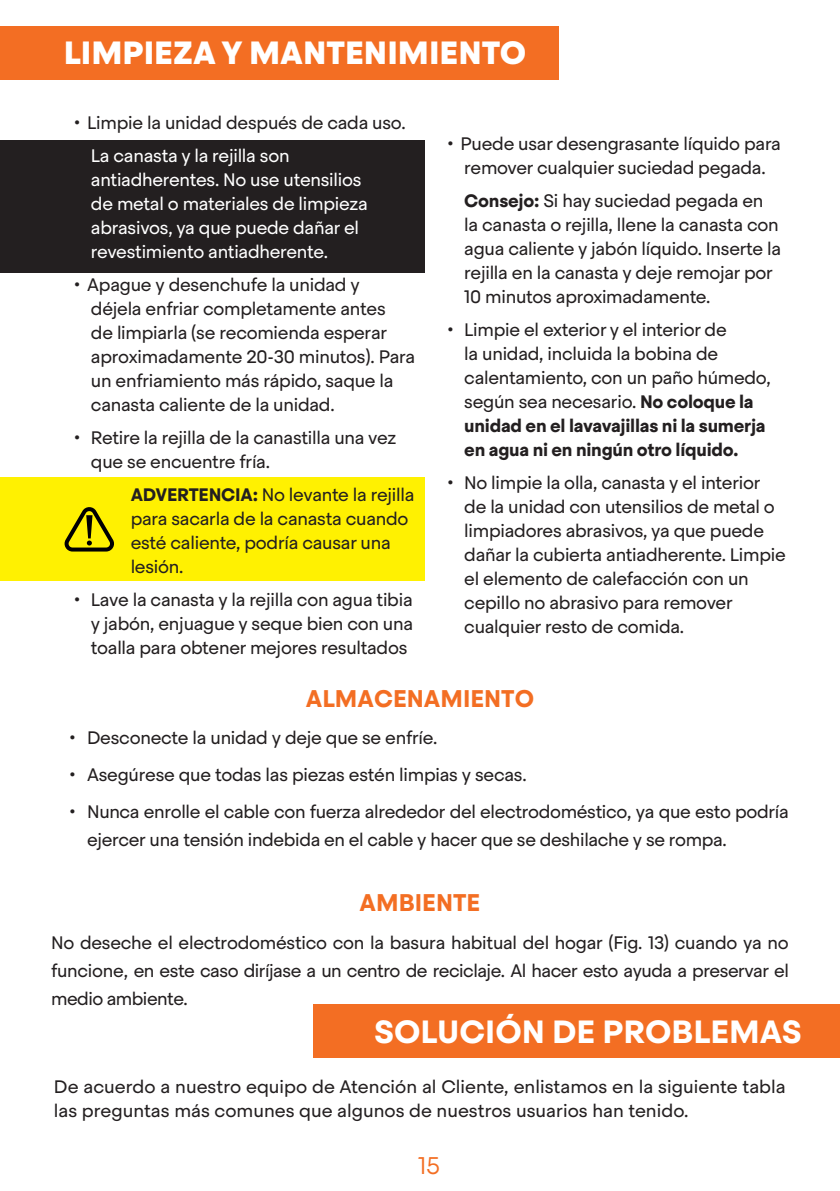
<style>
.page{position:relative;width:840px;height:1191px;background:#fff}
.page>*{position:absolute;margin:0;border:0;box-sizing:border-box;transform-origin:0 0}
.BoldNumbers{font:900 32px "Steradian";color:#fff}
.BoldNumbers-2{font:700 32px "Steradian";color:#fff}
.Numbers{font:700 24px "Steradian";color:#f36e23}
.t1{font:300 24px "Steradian";color:#f36e23}
.Numbers-2{font:18px/24px "Steradian";letter-spacing:-.015em;color:#231f20}
.Numbers-3{font:18px/24px "Steradian";letter-spacing:-.015em;color:#fff}
.s1{font-weight:700}
</style>
<div class="page">
<div style="left:0;top:478px;width:424px;height:103px;background:#fff101"></div>
<div style="left:0;top:27px;width:558px;height:53px;background:#f36e23"></div>
<div style="left:313px;top:1004px;width:526px;height:54px;background:#f36e23"></div>
<div style="left:0;top:140px;width:424px;height:133px;background:#231f20"></div>
<svg style="left:64px;top:507px;width:50px;height:45px"></svg>
<p class="BoldNumbers" style="left:64px;top:32px;width:464px">LIMPIEZA Y MANTENIMIENTO</p>
<p class="Numbers-2" style="left:74px;top:111px;width:333px">• Limpie la unidad después de cada uso.</p>
<p class="Numbers-3" style="left:91px;top:144px;width:278px">La canasta y la rejilla son antiadherentes. No use utensilios de metal o materiales de limpieza abrasivos, ya que puede dañar el revestimiento antiadherente.</p>
<p class="Numbers-2" style="left:91px;top:273px;width:325px;text-indent:-17px">• Apague y desenchufe la unidad y<br>déjela enfriar completamente antes<br>de limpiarla (se recomienda esperar aproximadamente 20-30 minutos). Para un enfriamiento más rápido, saque la canasta caliente de la unidad.</p>
<p class="Numbers-2" style="left:91px;top:426px;width:307px;text-indent:-17px">• Retire la rejilla de la canastilla una vez que se encuentre fría.</p>
<p class="Numbers-2" style="left:131px;top:483px;width:285px"><span class="s1">ADVERTENCIA:</span> No levante la rejilla para sacarla de la canasta cuando esté caliente, podría causar una lesión.</p>
<p class="Numbers-2" style="left:91px;top:588px;width:323px;text-align:justify;text-indent:-17px">• Lave la canasta y la rejilla con agua tibia y jabón, enjuague y seque bien con una toalla para obtener mejores resultados</p>
<p class="Numbers-2" style="left:447px;top:132px;width:335px;text-align:center">• Puede usar desengrasante líquido para remover cualquier suciedad pegada.</p>
<p class="Numbers-2" style="left:464px;top:189px;width:318px"><span class="s1">Consejo:</span> Si hay suciedad pegada en la canasta o rejilla, llene la canasta con agua caliente y jabón líquido. Inserte la rejilla en la canasta y deje remojar por 10 minutos aproximadamente.</p>
<p class="Numbers-2" style="left:464px;top:318px;width:308px;text-indent:-17px">• Limpie el exterior y el interior de<br>la unidad, incluida la bobina de calentamiento, con un paño húmedo, según sea necesario. <span class="s1">No coloque la unidad en el lavavajillas ni la sumerja en agua ni en ningún otro líquido.</span></p>
<p class="Numbers-2" style="left:464px;top:471px;width:323px;text-indent:-17px">• No limpie la olla, canasta y el interior de la unidad con utensilios de metal o limpiadores abrasivos, ya que puede dañar la cubierta antiadherente. Limpie el elemento de calefacción con un cepillo no abrasivo para remover cualquier resto de comida.</p>
<p class="Numbers" style="left:305px;top:684px;width:230px">ALMACENAMIENTO</p>
<p class="Numbers-2" style="left:69px;top:726px;width:369px">• Desconecte la unidad y deje que se enfríe.</p>
<p class="Numbers-2" style="left:69px;top:763px;width:459px">• Asegúrese que todas las piezas estén limpias y secas.</p>
<p class="Numbers-2" style="left:87px;top:798px;width:702px;line-height:28px;text-indent:-18px">• Nunca enrolle el cable con fuerza alrededor del electrodoméstico, ya que esto podría ejercer una tensión indebida en el cable y hacer que se deshilache y se rompa.</p>
<p class="Numbers" style="left:359px;top:888px;width:122px">AMBIENTE</p>
<p class="Numbers-2" style="left:51px;top:928px;width:739px;line-height:28px;text-align:justify">No deseche el electrodoméstico con la basura habitual del hogar (Fig. 13) cuando ya no funcione, en este caso diríjase a un centro de reciclaje. Al hacer esto ayuda a preservar el medio ambiente.</p>
<p class="BoldNumbers-2" style="left:374px;top:1011px;width:429px">SOLUCIÓN DE PROBLEMAS</p>
<p class="Numbers-2" style="left:54px;top:1074px;width:733px">De acuerdo a nuestro equipo de Atención al Cliente, enlistamos en la siguiente tabla las preguntas más comunes que algunos de nuestros usuarios han tenido.</p>
<h2 class="t1" style="left:418px;top:1151px;width:23px">15</h2>
</div>
